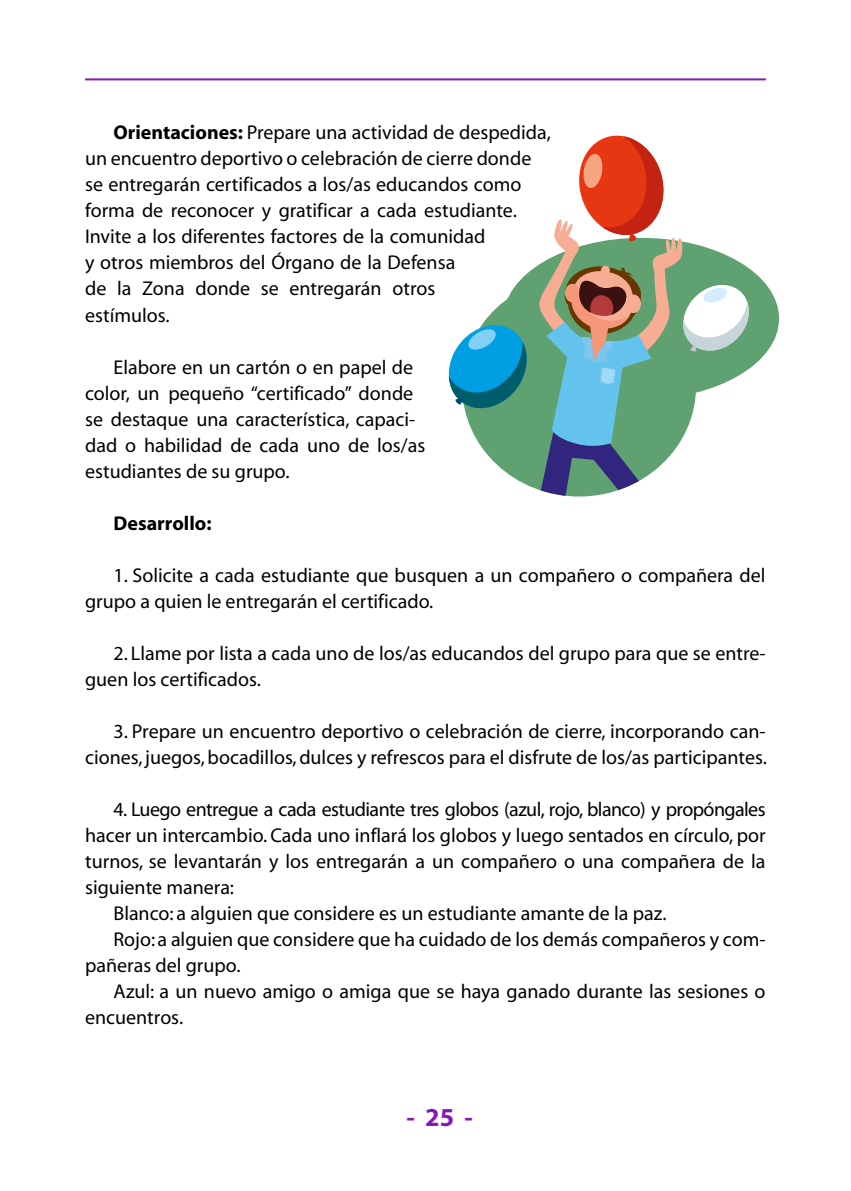
<style>
.page{position:relative;width:851px;height:1191px;background:#fff}
.page>*{position:absolute;margin:0;border:0;box-sizing:border-box;transform-origin:0 0}
.t1{font:700 26px "Myriad";color:#8619b2}
.t2{font:20px/26px "Myriad";color:#000}
.t3{font:20px "Myriad";letter-spacing:-.03em;color:#000}
.t4{font:700 20px "Myriad";color:#000}
.s1{font-weight:700}
</style>
<div class="page">
<hr style="left:85px;top:78px;width:680px;height:2px;background:#8619b2">
<div style="left:503px;top:238px;width:276px;height:161px;background:#60a172;border-radius:50%"></div>
<svg style="left:448px;top:135px;width:304px;height:361px"></svg>
<p class="t2" style="left:85px;top:121px;width:467px;text-indent:28px"><span class="s1">Orientaciones:</span> Prepare una actividad de despedida, un encuentro deportivo o celebración de cierre donde se entregarán certificados a los/as educandos como forma de reconocer y gratificar a cada estudiante.<br>Invite a los diferentes factores de la comunidad<br>y otros miembros del Órgano de la Defensa<br>de la Zona donde se entregarán otros<br>estímulos.</p>
<p class="t2" style="left:85px;top:355px;width:342px;text-indent:28px">Elabore en un cartón o en papel de color, un pequeño “certificado” donde se destaque una característica, capaci&shy;dad o habilidad de cada uno de los/as estudiantes de su grupo.</p>
<p class="t4" style="left:113px;top:512px;width:100px">Desarrollo:</p>
<p class="t2" style="left:85px;top:563px;width:681px;text-indent:28px">1. Solicite a cada estudiante que busquen a un compañero o compañera del grupo a quien le entregarán el certificado.</p>
<p class="t2" style="left:85px;top:641px;width:682px;text-indent:28px">2. Llame por lista a cada uno de los/as educandos del grupo para que se entre&shy;guen los certificados.</p>
<p class="t2" style="left:85px;top:719px;width:683px;text-align:right">3. Prepare un encuentro deportivo o celebración de cierre, incorporando can&shy;ciones, juegos, bocadillos, dulces y refrescos para el disfrute de los/as participantes.</p>
<p class="t3" style="left:113px;top:799px;width:653px">4. Luego entregue a cada estudiante tres globos (azul, rojo, blanco) y propóngales</p>
<p class="t2" style="left:85px;top:823px;width:682px">hacer un intercambio. Cada uno inflará los globos y luego sentados en círculo, por</p>
<p class="t2" style="left:85px;top:849px;width:681px">turnos, se levantarán y los entregarán a un compañero o una compañera de la</p>
<p class="t2" style="left:85px;top:875px;width:150px">siguiente manera:</p>
<p class="t2" style="left:113px;top:901px;width:554px">Blanco: a alguien que considere es un estudiante amante de la paz.</p>
<p class="t2" style="left:113px;top:927px;width:653px">Rojo: a alguien que considere que ha cuidado de los demás compañeros y com-</p>
<p class="t2" style="left:85px;top:953px;width:157px">pañeras del grupo.</p>
<p class="t2" style="left:113px;top:979px;width:653px">Azul: a un nuevo amigo o amiga que se haya ganado durante las sesiones o</p>
<p class="t2" style="left:85px;top:1005px;width:100px">encuentros.</p>
<h1 class="t1" style="left:406px;top:1103px;width:68px">- 25 -</h1>
</div>
